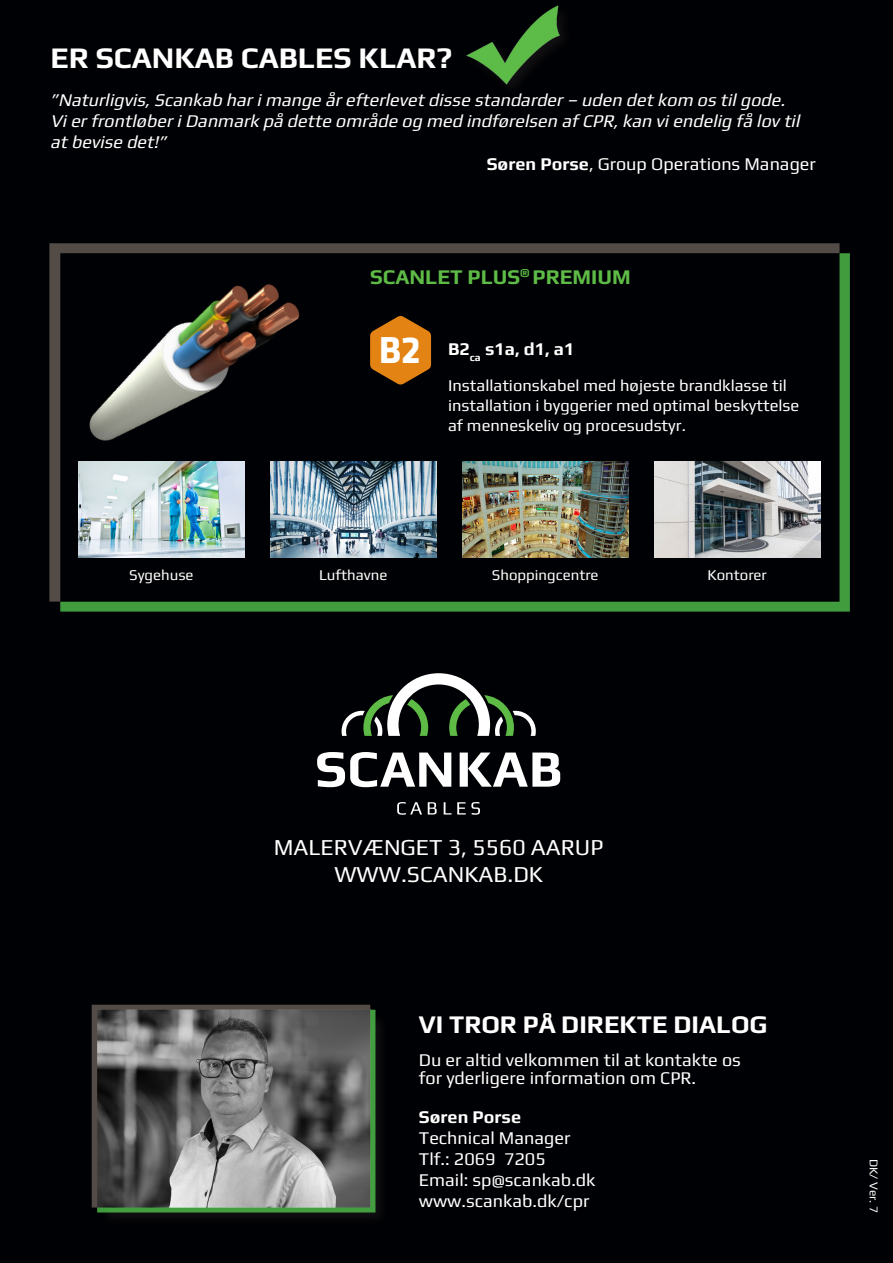
<style>
.page{position:relative;width:893px;height:1263px;background:#000104}
.page>*{position:absolute;margin:0;border:0;box-sizing:border-box;transform-origin:0 0}
.t1{font:700 39px "Klavika";color:#fff}
.t2{font:700 30px "Play";color:#fff}
.t3{font:700 25.5px "Play";color:#fff}
.t4{font:22.95px "Play";color:#fff}
.t5{font:700 21px "Play";color:#5dbb46}
.t6{font:italic 18px/21px "Play";color:#fff}
.t7{font:18px/18px "Play";color:#fff}
.t8{font:700 18px "Play";color:#fff}
.t9{font:16.5px/19.8px "Play";color:#fff}
.t10{font:15px "Play";color:#fff}
.t11{font:12px "Play";color:#fff}
.s1{font-weight:700}
</style>
<div class="page">
<img style="left:466px;top:5px;width:96px;height:80px">
<svg style="left:317px;top:752px;width:134px;height:35px"></svg>
<svg style="left:460px;top:752px;width:100px;height:35px"></svg>
<svg style="left:397px;top:802px;width:25px;height:13px"></svg>
<svg style="left:428px;top:802px;width:9px;height:12px"></svg>
<svg style="left:444px;top:802px;width:36px;height:13px"></svg>
<svg style="left:342px;top:673px;width:194px;height:63px"></svg>
<svg style="left:60px;top:253px;width:790px;height:359px;background:#3d943a"></svg>
<img style="left:49px;top:243px;width:790px;height:359px">
<div style="left:99px;top:1012px;width:290px;height:214px;background:#231f20;opacity:.5"></div>
<svg style="left:97px;top:1010px;width:278px;height:202px;background:#489c46"></svg>
<svg style="left:92px;top:1005px;width:278px;height:202px;background:#707070"></svg>
<p class="t2" style="left:50px;top:40px;width:403px">ER SCANKAB CABLES KLAR?</p>
<p class="t6" style="left:50px;top:89px;width:755px">”Naturligvis,Scankab harimange årefterlevetdisse standarder– uden detkom os tilgode.<br>VierfrontløberiDanmark på dette område og med indførelsen afCPR,kan viendelig få lov til atbevise det!”</p>
<p class="t7" style="left:487px;top:154px;width:331px"><span class="s1">Søren Porse</span>, Group Operations Manager</p>
<p class="t5" style="left:370px;top:264px;width:262px">SCANLET PLUS<sup>®</sup> PREMIUM</p>
<p class="t1" style="left:379px;top:322px;width:43px">B2</p>
<p class="t8" style="left:448px;top:339px;width:128px">B2<sub>ca</sub> s1a, d1, a1</p>
<p class="t9" style="left:448px;top:375px;width:353px">Installationskabel med højeste brandklasse til installation i byggerier med optimal beskyttelse af menneskeliv og procesudstyr.</p>
<p class="t10" style="left:129px;top:566px;width:66px">Sygehuse</p>
<p class="t10" style="left:319px;top:566px;width:70px">Lufthavne</p>
<p class="t10" style="left:492px;top:566px;width:108px">Shoppingcentre</p>
<p class="t10" style="left:707px;top:566px;width:61px">Kontorer</p>
<p class="t4" style="left:274px;top:833px;width:331px">MALERVÆNGET 3, 5560 AARUP</p>
<p class="t4" style="left:334px;top:861px;width:210px">WWW.SCANKAB.DK</p>
<p class="t3" style="left:419px;top:1009px;width:350px">VI TROR PÅ DIREKTE DIALOG</p>
<p class="t7" style="left:419px;top:1050px;width:324px">Du er altid velkommen til at kontakte os for yderligere information om CPR.</p>
<p class="t8" style="left:419px;top:1106px;width:104px">Søren Porse</p>
<p class="t7" style="left:419px;top:1127px;width:153px;line-height:21px">Technical Manager<br>Tlf.: 2069 7205</p>
<p class="t7" style="left:419px;top:1170px;width:178px">Email: sp@scankab.dk</p>
<p class="t7" style="left:419px;top:1191px;width:172px">www.scankab.dk/cpr</p>
<p class="t11" style="left:881px;top:1159px;width:56px;rotate:90deg">DK/ Ver. 7</p>
</div>
